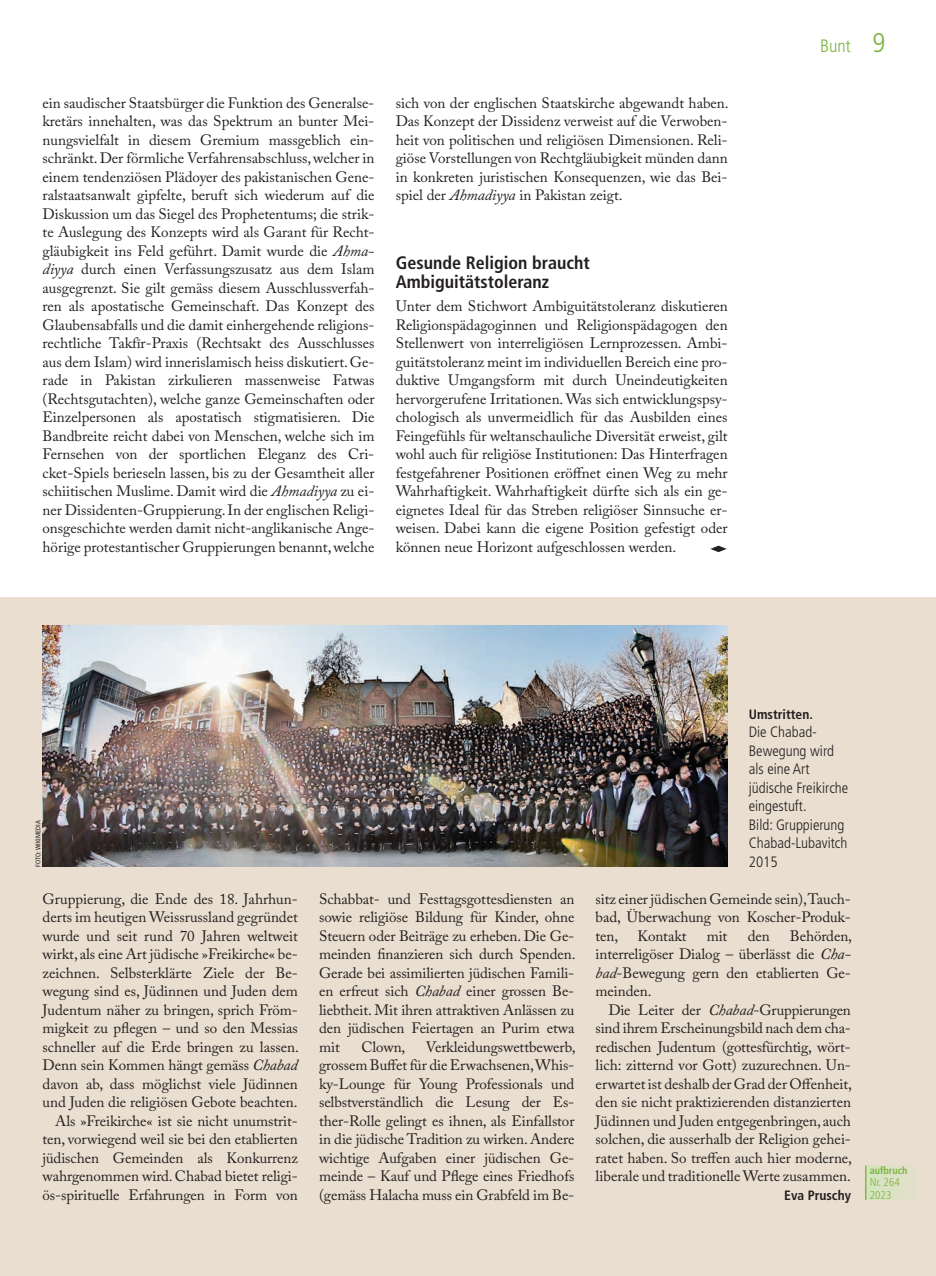
<style>
.page{position:relative;width:936px;height:1276px;background:#fff}
.page>*{position:absolute;margin:0;border:0;box-sizing:border-box;transform-origin:0 0}
.t1{font:300 condensed 27px "Frutiger LT Std";color:#7eb441}
.t2{font:700 condensed 18px/18.5px "Frutiger LT Std";color:#231f20}
.t3{font:300 condensed 18px "Frutiger LT Std";color:#7eb441}
.t4{font:15px/18.5px "Adobe Caslon Pro";color:#231f20;text-align:justify}
.t5{font:300 condensed 15px/18.5px "Frutiger LT Std";color:#231f20}
.t6{font:700 condensed 13.5px "Frutiger LT Std";color:#231f20}
.t7{font:300 condensed 11.25px/12.8px "Frutiger LT Std";color:#7eb441}
.t8{font:700 condensed 10.2px "Frutiger LT Std";letter-spacing:-.005em;color:#7eb441}
.t9{font:condensed 6.75px "Frutiger LT Std";color:#231f20}
.s1{font-style:italic;font-size:15.45px}
</style>
<div class="page">
<div style="left:0;top:597px;width:935px;height:679px;background:#e9decf"></div>
<div style="left:865px;top:1165px;width:60px;height:34px;background:#dce2c6"></div>
<hr style="left:865px;top:1165px;width:1px;height:34px;background:#7eb441">
<hr style="left:865px;top:1166px;width:1px;height:34px;background:#7eb441">
<img style="left:43px;top:626px;width:684px;height:240px">
<p class="t4" style="left:43px;top:93px;width:333px">ein saudischer Staatsbürger die Funktion des Generalse&shy;kretärs innehalten, was das Spektrum an bunter Mei&shy;nungsvielfalt in diesem Gremium massgeblich ein&shy;schränkt. Der förmliche Verfahrensabschluss, welcher in einem tendenziösen Plädoyer des pakistanischen Gene&shy;ralstaatsanwalt gipfelte, beruft sich wiederum auf die Diskussion um das Siegel des Prophetentums; die strik&shy;te Auslegung des Konzepts wird als Garant für Recht&shy;gläubigkeit ins Feld geführt. Damit wurde die <span class="s1">Ahma&shy;diyya</span> durch einen Verfassungszusatz aus dem Islam ausgegrenzt. Sie gilt gemäss diesem Ausschlussverfah&shy;ren als apostatische Gemeinschaft. Das Konzept des Glaubensabfalls und die damit einhergehende religions&shy;rechtliche Takfīr-Praxis (Rechtsakt des Ausschlusses aus dem Islam) wird innerislamisch heiss diskutiert. Ge&shy;rade in Pakistan zirkulieren massenweise Fatwas (Rechtsgutachten), welche ganze Gemeinschaften oder Einzelpersonen als apostatisch stigmatisieren. Die Bandbreite reicht dabei von Menschen, welche sich im Fernsehen von der sportlichen Eleganz des Cri&shy;cket-Spiels berieseln lassen, bis zu der Gesamtheit aller schiitischen Muslime. Damit wird die <span class="s1">Ahmadiyya</span> zu ei&shy;ner Dissidenten-Gruppierung. In der englischen Religi&shy;onsgeschichte werden damit nicht-anglikanische Ange&shy;hörige protestantischer Gruppierungen benannt, welche</p>
<p class="t4" style="left:395px;top:93px;width:334px">sich von der englischen Staatskirche abgewandt haben.<br>Das Konzept der Dissidenz verweist auf die Verwoben&shy;heit von politischen und religiösen Dimensionen. Reli&shy;giöse Vorstellungen von Rechtgläubigkeit münden dann in konkreten juristischen Konsequenzen, wie das Bei&shy;spiel der <span class="s1">Ahmadiyya</span> in Pakistan zeigt.</p>
<p class="t2" style="left:395px;top:254px;width:195px">Gesunde Religion braucht<br>Ambiguitätstoleranz</p>
<p class="t4" style="left:395px;top:297px;width:333px">Unter dem Stichwort Ambiguitätstoleranz diskutieren Religionspädagoginnen und Religionspädagogen den Stellenwert von interreligiösen Lernprozessen. Ambi&shy;guitätstoleranz meint im individuellen Bereich eine pro&shy;duktive Umgangsform mit durch Uneindeutigkeiten hervorgerufene Irritationen. Was sich entwicklungspsy&shy;chologisch als unvermeidlich für das Ausbilden eines Feingefühls für weltanschauliche Diversität erweist, gilt wohl auch für religiöse Institutionen: Das Hinterfragen festgefahrener Positionen eröffnet einen Weg zu mehr Wahrhaftigkeit. Wahrhaftigkeit dürfte sich als ein ge&shy;eignetes Ideal für das Streben religiöser Sinnsuche er&shy;weisen. Dabei kann die eigene Position gefestigt oder können neue Horizont aufgeschlossen werden.</p>
<p class="t3" style="left:820px;top:36px;width:32px">Bunt</p>
<h1 class="t1" style="left:872px;top:27px;width:14px">9</h1>
<p class="t9" style="left:34px;top:866px;width:48px;rotate:-90deg">FOTO: WIKIMEDIA</p>
<p class="t4" style="left:43px;top:889px;width:258px;text-align:right">Gruppierung, die Ende des 18. Jahrhun&shy;derts im heutigen Weissrussland gegründet wurde und seit rund 70 Jahren weltweit wirkt, als eine Art jüdische »Freikirche« be&shy;zeichnen. Selbsterklärte Ziele der Be&shy;wegung sind es, Jüdinnen und Juden dem Judentum näher zu bringen, sprich Fröm&shy;migkeit zu pflegen – und so den Messias schneller auf die Erde bringen zu lassen.<br>Denn sein Kommen hängt gemäss <span class="s1">Chabad </span>davon ab, dass möglichst viele Jüdinnen und Juden die religiösen Gebote beachten.<br>Als »Freikirche« ist sie nicht unumstrit&shy;ten, vorwiegend weil sie bei den etablierten jüdischen Gemeinden als Konkurrenz wahrgenommen wird. Chabad bietet religi&shy;ös-spirituelle Erfahrungen in Form von</p>
<p class="t4" style="left:319px;top:889px;width:258px">Schabbat- und Festtagsgottesdiensten an sowie religiöse Bildung für Kinder, ohne Steuern oder Beiträge zu erheben. Die Ge&shy;meinden finanzieren sich durch Spenden.<br>Gerade bei assimilierten jüdischen Famili&shy;en erfreut sich <span class="s1">Chabad</span> einer grossen Be&shy;liebtheit. Mit ihren attraktiven Anlässen zu den jüdischen Feiertagen an Purim etwa mit</p>
<p class="t4" style="left:319px;top:1037px;width:258px;text-indent:107px">Verkleidungswettbewerb, grossem Buffet für die Erwachsenen, Whis&shy;ky-Lounge für Young Professionals und selbstverständlich die Lesung der Es&shy;ther-Rolle gelingt es ihnen, als Einfallstor in die jüdische Tradition zu wirken. Andere wichtige Aufgaben einer jüdischen Ge&shy;meinde – Kauf und Pflege eines Friedhofs (gemäss Halacha muss ein Grabfeld im Be-</p>
<p class="t4" style="left:361px;top:1037px;width:46px">Clown,</p>
<p class="t6" style="left:748px;top:706px;width:66px">Umstritten.</p>
<p class="t5" style="left:748px;top:723px;width:101px">Die Chabad-<br>Bewegung wird als eine Art jüdische Freikirche eingestuft.<br>Bild: Gruppierung<br>Chabad-Lubavitch</p>
<p class="t5" style="left:748px;top:852px;width:30px">2015</p>
<p class="t4" style="left:595px;top:889px;width:257px">sitz einer jüdischen Gemeinde sein), Tauch&shy;bad, Überwachung von Koscher-Produk&shy;ten,</p>
<p class="t4" style="left:595px;top:926px;width:258px;text-indent:194px">Behörden, interreligöser Dialog – überlässt die <span class="s1">Cha&shy;bad</span>-Bewegung gern den etablierten Ge&shy;meinden.</p>
<p class="t4" style="left:595px;top:1000px;width:258px;text-indent:13px">Die Leiter der <span class="s1">Chabad</span>-Gruppierungen sind ihrem Erscheinungsbild nach dem cha&shy;redischen Judentum (gottesfürchtig, wört&shy;lich: zitternd vor Gott) zuzurechnen. Un&shy;erwartet ist deshalb der Grad der Offenheit, den sie nicht praktizierenden distanzierten Jüdinnen und Juden entgegenbringen, auch solchen, die ausserhalb der Religion gehei&shy;ratet haben. So treffen auch hier moderne, liberale und traditionelle Werte zusammen.</p>
<p class="t6" style="left:784px;top:1187px;width:68px">Eva Pruschy</p>
<p class="t4" style="left:637px;top:926px;width:50px">Kontakt</p>
<p class="t4" style="left:706px;top:926px;width:22px">mit</p>
<p class="t4" style="left:747px;top:926px;width:24px">den</p>
<p class="t8" style="left:869px;top:1164px;width:39px">aufbruch</p>
<p class="t7" style="left:869px;top:1176px;width:31px">Nr. 264<br>2023</p>
</div>
